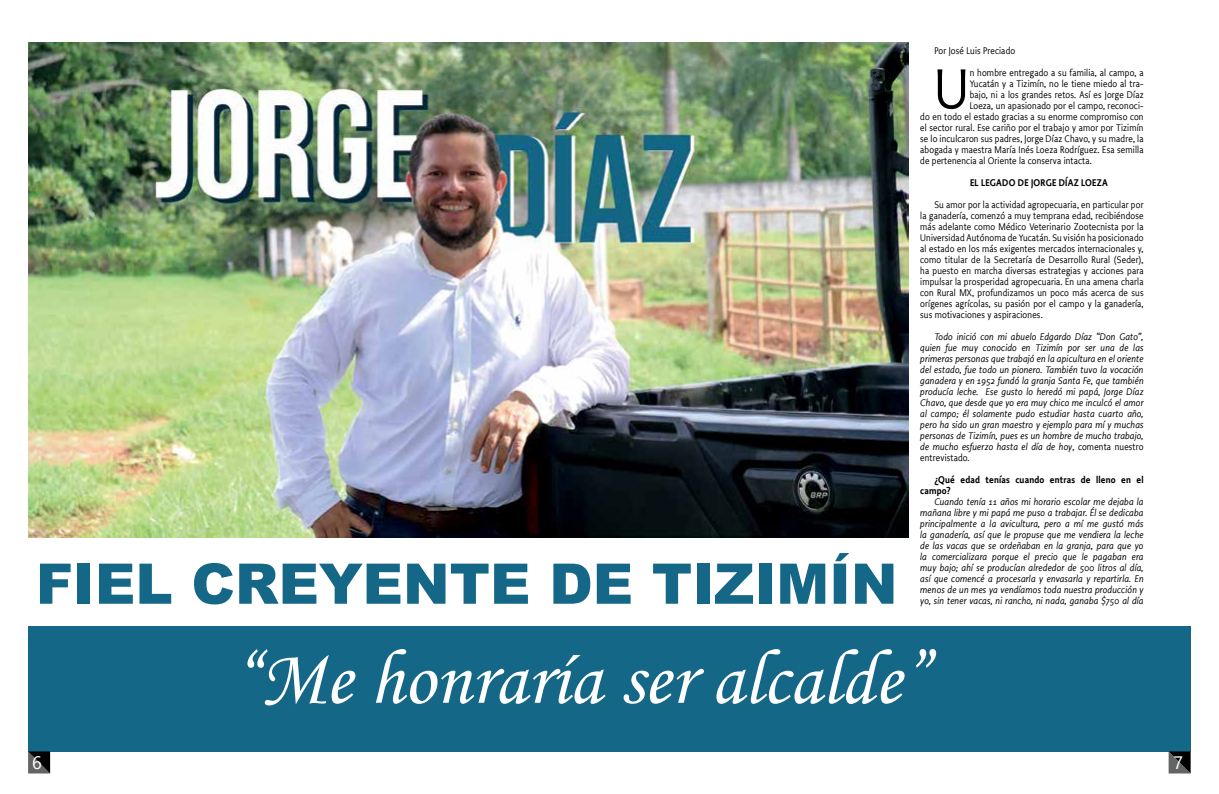
<style>
.page{position:relative;width:1219px;height:794px;background:#fff}
.page>*{position:absolute;margin:0;border:0;box-sizing:border-box;transform-origin:0 0}
.t1{font:78px "Monotype Corsiva";color:#fff}
.t2{font:58.7px "Productus";color:#000}
.t3{font:900 56px "Arial";color:#146786}
.t4{font:18px "Segoe UI";color:#fff}
.t5{font:italic 10px/11px "Productus";letter-spacing:.02em;color:#000;text-align:justify}
.t6{font:10px/11px "Productus";letter-spacing:.02em;color:#000;text-align:justify}
.t7{font:600 10px/11px "Productus";letter-spacing:.02em;color:#000}
.s1{font-style:normal}
</style>
<div class="page">
<div style="left:28px;top:626px;width:1163px;height:125px;background:#146786"></div>
<img style="left:28px;top:43px;width:880px;height:494px">
<svg style="left:28px;top:751px;width:22px;height:22px"></svg>
<svg style="left:1169px;top:751px;width:22px;height:22px"></svg>
<h3 class="t3" style="left:36px;top:543px;width:863px">FIEL CREYENTE DE TIZIMÍN</h3>
<p class="t6" style="left:934px;top:45px;width:82px">Por José Luis Preciado</p>
<h2 class="t2" style="left:934px;top:54px;width:36px">U</h2>
<p class="t6" style="left:970px;top:67px;width:175px">n hombre entregado a su familia, al campo, a</p>
<p class="t6" style="left:970px;top:78px;width:175px">Yucatán y a Tizimín, no le tiene miedo al tra-</p>
<p class="t6" style="left:970px;top:89px;width:175px">bajo, ni a los grandes retos. Así es Jorge Díaz</p>
<p class="t6" style="left:970px;top:100px;width:175px">Loeza, un apasionado por el campo, reconoci-</p>
<p class="t6" style="left:920px;top:111px;width:225px">do en todo el estado gracias a su enorme compromiso con</p>
<p class="t6" style="left:920px;top:122px;width:225px">el sector rural. Ese cariño por el trabajo y amor por Tizimín</p>
<p class="t6" style="left:920px;top:133px;width:225px">se lo inculcaron sus padres, Jorge Díaz Chavo, y su madre, la</p>
<p class="t6" style="left:920px;top:144px;width:225px">abogada y maestra María Inés Loeza Rodríguez. Esa semilla</p>
<p class="t6" style="left:920px;top:155px;width:173px">de pertenencia al Oriente la conserva intacta.</p>
<p class="t7" style="left:970px;top:177px;width:139px">EL LEGADO DE JORGE DÍAZ LOEZA</p>
<p class="t6" style="left:920px;top:199px;width:225px;text-indent:14px">Su amor por la actividad agropecuaria, en particular por la ganadería, comenzó a muy temprana edad, recibiéndose más adelante como Médico Veterinario Zootecnista por la Universidad Autónoma de Yucatán. Su visión ha posicionado al estado en los más exigentes mercados internacionales y, como titular de la Secretaría de Desarrollo Rural (Seder), ha puesto en marcha diversas estrategias y acciones para impulsar la prosperidad agropecuaria. En una amena charla con Rural MX, profundizamos un poco más acerca de sus orígenes agrícolas, su pasión por el campo y la ganadería, sus motivaciones y aspiraciones.</p>
<p class="t5" style="left:920px;top:331px;width:225px;text-indent:14px">Todo inició con mi abuelo Edgardo Díaz “Don Gato”, quien fue muy conocido en Tizimín por ser una de las primeras personas que trabajó en la apicultura en el oriente del estado, fue todo un pionero. También tuvo la vocación ganadera y en 1952 fundó la granja Santa Fe, que también producía leche. Ese gusto lo heredó mi papá, Jorge Díaz Chavo, que desde que yo era muy chico me inculcó el amor al campo; él solamente pudo estudiar hasta cuarto año, pero ha sido un gran maestro y ejemplo para mí y muchas personas de Tizimín, pues es un hombre de mucho trabajo, de mucho esfuerzo hasta el día de hoy<span class="s1">, comenta nuestro entrevistado.</span></p>
<p class="t7" style="left:920px;top:474px;width:225px;text-indent:14px">¿Qué edad tenías cuando entras de lleno en el campo?</p>
<p class="t5" style="left:920px;top:496px;width:225px;text-indent:14px">Cuando tenía 11 años mi horario escolar me dejaba la mañana libre y mi papá me puso a trabajar. Él se dedicaba principalmente a la avicultura, pero a mí me gustó más la ganadería, así que le propuse que me vendiera la leche de las vacas que se ordeñaban en la granja, para que yo la comercializara porque el precio que le pagaban era muy bajo; ahí se producían alrededor de 500 litros al día, así que comencé a procesarla y envasarla y repartirla. En menos de un mes ya vendíamos toda nuestra producción y</p>
<p class="t5" style="left:920px;top:595px;width:225px">yo, sin tener vacas, ni rancho, ni nada, ganaba $750 al día</p>
<h1 class="t1" style="left:233px;top:631px;width:697px">“Me honraría ser alcalde”</h1>
<h3 class="t4" style="left:32px;top:745px;width:11px">6</h3>
<h3 class="t4" style="left:1173px;top:745px;width:11px">7</h3>
</div>
